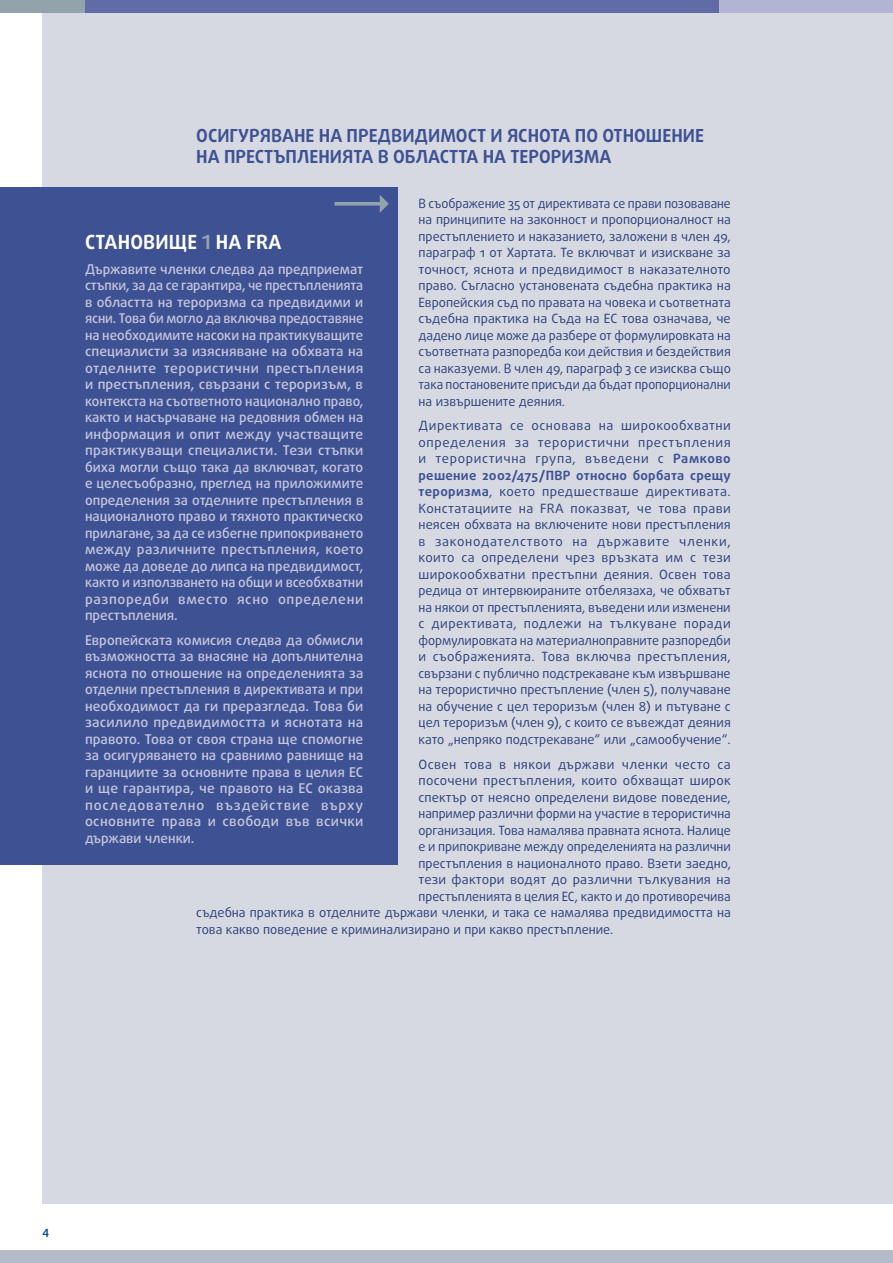
<style>
.page{position:relative;width:893px;height:1263px;background:#fff}
.page>*{position:absolute;margin:0;border:0;box-sizing:border-box;transform-origin:0 0}
.FRA_op_title{font:700 19.5px "Daxline Pro";letter-spacing:.01em;color:#fff}
.title_0_left{font:700 18px/21px "Daxline Pro";color:#3e5293}
.Opinions-text{font:500 13.5px/16.5px "Daxline Pro";letter-spacing:.025em;color:#c6c6df;text-align:justify}
.body_op_left{font:12.75px/16.5px "Daxline Pro";color:#2a3f79;text-align:justify}
.body_op_left-2{font:12.75px "Daxline Pro";letter-spacing:.02em;color:#2a3f79}
.body_op_left-3{font:12.75px "Daxline Pro";letter-spacing:.03em;color:#2a3f79}
.t1{font:700 11.25px "Daxline Pro";color:#004a9a}
.s1{font-weight:700;color:#3e5293}
.s2{color:#93a3ac}
</style>
<div class="page">
<div style="left:43px;top:0;width:850px;height:1204px;background:#d7d9e2"></div>
<div style="left:393px;top:0;width:500px;height:13px;background:#b3b3d4"></div>
<div style="left:0;top:1250px;width:893px;height:13px;background:#b6bbca"></div>
<div style="left:85px;top:0;width:634px;height:13px;background:#616ba5"></div>
<div style="left:0;top:0;width:85px;height:13px;background:#93a3ac"></div>
<div style="left:0;top:187px;width:397px;height:677px;background:#3e5293"></div>
<svg style="left:335px;top:195px;width:54px;height:18px"></svg>
<h2 class="title_0_left" style="left:196px;top:125px;width:509px">ОСИГУРЯВАНЕ НА ПРЕДВИДИМОСТ И ЯСНОТА ПО ОТНОШЕНИЕ<br>НА ПРЕСТЪПЛЕНИЯТА В ОБЛАСТТА НА ТЕРОРИЗМА</h2>
<p class="body_op_left" style="left:419px;top:195px;width:314px">В съображение 35 от директивата се прави позоваване на принципите на законност и пропорционалност на престъплението и наказанието, заложени в член 49, параграф 1 от Хартата. Те включват и изискване за точност, яснота и предвидимост в наказателното право. Съгласно установената съдебна практика на Европейския съд по правата на човека и съответната съдебна практика на Съда на ЕС това означава, че дадено лице може да разбере от формулировката на съответната разпоредба кои действия и бездействия са наказуеми. В член 49, параграф 3 се изисква също така постановените присъди да бъдат пропорционални на извършените деяния.</p>
<p class="body_op_left" style="left:419px;top:418px;width:314px">Директивата се основава на широкообхватни определения за терористични престъпления и терористична група, въведени с <span class="s1">Рамково решение 2002/475/ПВР относно борбата срещу тероризма</span>, което предшестваше директивата.<br>Констатациите на FRA показват, че това прави неясен обхвата на включените нови престъпления в законодателството на държавите членки, които са определени чрез връзката им с тези широкообхватни престъпни деяния. Освен това редица от интервюираните отбелязаха, че обхватът на някои от престъпленията, въведени или изменени с директивата, подлежи на тълкуване поради формулировката на материалноправните разпоредби и съображенията. Това включва престъпления, свързани с публично подстрекаване към извършване на терористично престъпление (член 5), получаване на обучение с цел тероризъм (член 8) и пътуване с цел тероризъм (член 9), с които се въвеждат деяния като „непряко подстрекаване“ или „самообучение“.</p>
<p class="body_op_left-3" style="left:419px;top:756px;width:314px">Освен това в някои държави членки често са</p>
<p class="body_op_left-2" style="left:419px;top:772px;width:314px">посочени престъпления, които обхващат широк</p>
<p class="body_op_left" style="left:419px;top:789px;width:314px">спектър от неясно определени видове поведение,</p>
<p class="body_op_left" style="left:419px;top:805px;width:314px">например различни форми на участие в терористична</p>
<p class="body_op_left" style="left:419px;top:822px;width:314px">организация. Това намалява правната яснота. Налице</p>
<p class="body_op_left" style="left:419px;top:838px;width:314px">е и припокриване между определенията на различни</p>
<p class="body_op_left" style="left:419px;top:855px;width:314px">престъпления в националното право. Взети заедно,</p>
<p class="body_op_left" style="left:419px;top:871px;width:314px">тези фактори водят до различни тълкувания на</p>
<p class="body_op_left" style="left:419px;top:888px;width:314px">престъпленията в целия ЕС, както и до противоречива</p>
<p class="body_op_left" style="left:196px;top:904px;width:536px">съдебна практика в отделните държави членки, и така се намалява предвидимостта на</p>
<p class="body_op_left" style="left:196px;top:921px;width:419px">това какво поведение е криминализирано и при какво престъпление.</p>
<h3 class="FRA_op_title" style="left:85px;top:229px;width:198px">СТАНОВИЩЕ <span class="s2">1</span> НА FRA</h3>
<p class="Opinions-text" style="left:85px;top:260px;width:280px">Държавите членки следва да предприемат стъпки, за да се гарантира, че престъпленията в областта на тероризма са предвидими и ясни. Това би могло да включва предоставяне на необходимите насоки на практикуващите специалисти за изясняване на обхвата на отделните терористични престъпления и престъпления, свързани с тероризъм, в контекста на съответното национално право, както и насърчаване на редовния обмен на информация и опит между участващите практикуващи специалисти. Тези стъпки биха могли също така да включват, когато е целесъобразно, преглед на приложимите определения за отделните престъпления в националното право и тяхното практическо прилагане, за да се избегне припокриването между различните престъпления, което може да доведе до липса на предвидимост, както и използването на общи и всеобхватни разпоредби вместо ясно определени престъпления.</p>
<p class="Opinions-text" style="left:85px;top:632px;width:280px">Европейската комисия следва да обмисли възможността за внасяне на допълнителна яснота по отношение на определенията за отделни престъпления в директивата и при необходимост да ги преразгледа. Това би засилило предвидимостта и яснотата на правото. Това от своя страна ще спомогне за осигуряването на сравнимо равнище на гаранциите за основните права в целия ЕС и ще гарантира, че правото на ЕС оказва последователно въздействие върху основните права и свободи във всички държави членки.</p>
<p class="t1" style="left:43px;top:1225px;width:8px">4</p>
</div>
